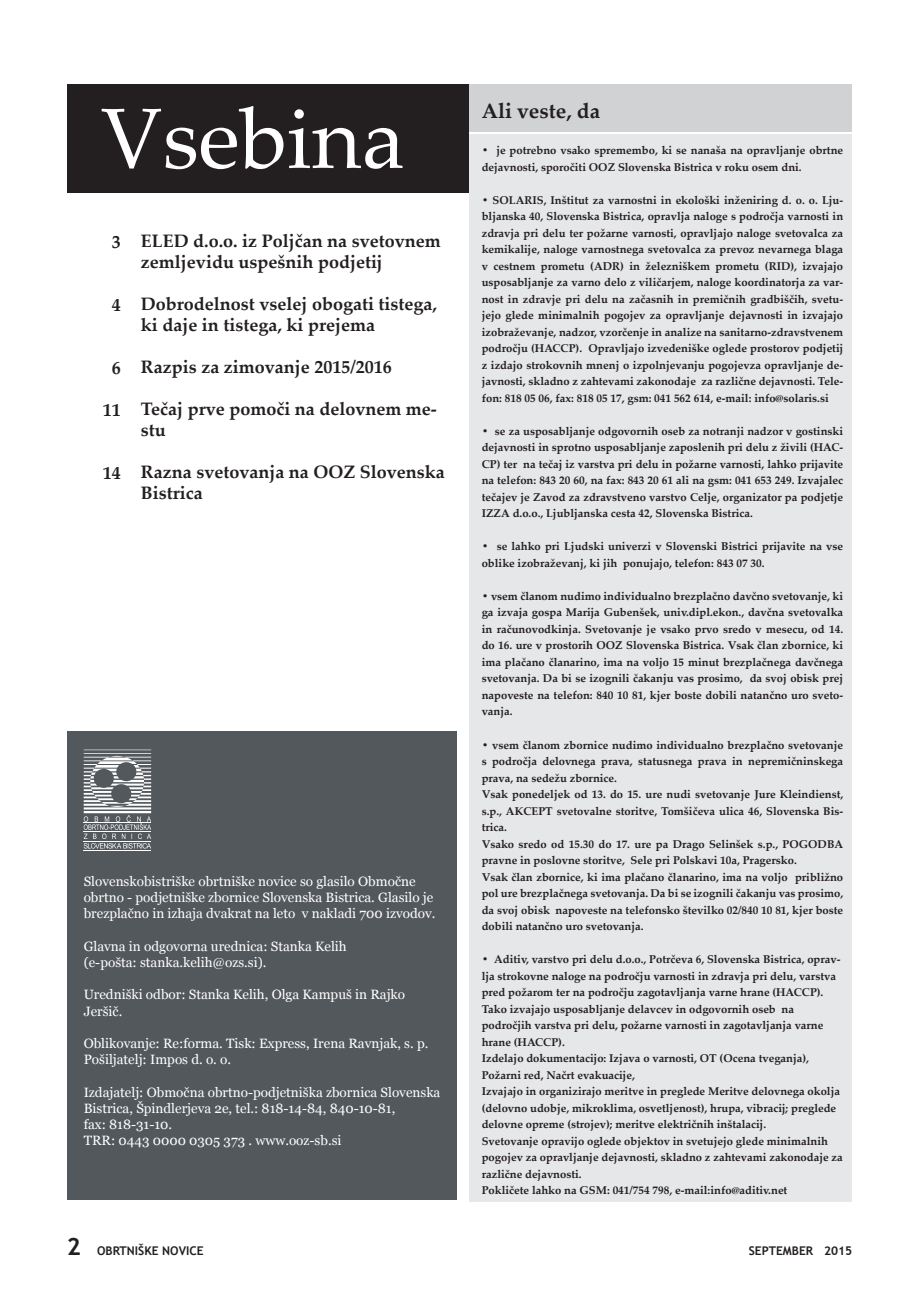
<style>
.page{position:relative;width:919px;height:1289px;background:#fff}
.page>*{position:absolute;margin:0;border:0;box-sizing:border-box;transform-origin:0 0}
.t1{font:85.5px "Palatino Linotype";color:#fff}
.t2{font:700 21px "Palatino Linotype";color:#231f20}
.t3{font:700 18px/21px "Palatino Linotype";color:#231f20}
.t4{font:13.5px/16.2px "Georgia";color:#fff}
.t5{font:700 12px "Trebuchet MS";color:#231f20}
.t6{font:700 11.25px/16.5px "Palatino Linotype";color:#231f20}
.s1{font-size:24px}
</style>
<div class="page">
<div style="left:68px;top:731px;width:388px;height:468px;background:#53585d"></div>
<div style="left:68px;top:85px;width:401px;height:108px;background:#231f20"></div>
<div style="left:469px;top:134px;width:383px;height:1067px;background:#e6e7e9"></div>
<div style="left:469px;top:85px;width:383px;height:47px;background:#d1d2d4"></div>
<hr style="left:84px;top:850px;width:67px;height:1px;background:#fff">
<svg style="left:84px;top:749px;width:67px;height:99px"></svg>
<h1 class="t1" style="left:101px;top:105px;width:305px">Vsebina</h1>
<h3 class="t3" style="left:112px;top:233px;width:10px">3</h3>
<h3 class="t3" style="left:112px;top:296px;width:10px">4</h3>
<h3 class="t3" style="left:112px;top:359px;width:10px">6</h3>
<h3 class="t3" style="left:103px;top:401px;width:19px">11</h3>
<h3 class="t3" style="left:103px;top:464px;width:19px">14</h3>
<h3 class="t3" style="left:141px;top:232px;width:301px">ELED d.o.o. iz Poljčan na svetovnem zemljevidu uspešnih podjetĳ</h3>
<h3 class="t3" style="left:141px;top:295px;width:297px">Dobrodelnost vselej obogati tistega, ki daje in tistega, ki prejema</h3>
<h3 class="t3" style="left:141px;top:358px;width:252px">Razpis za zimovanje 2015/2016</h3>
<h3 class="t3" style="left:141px;top:400px;width:297px">Tečaj prve pomoči na delovnem me&shy;stu</h3>
<h3 class="t3" style="left:141px;top:463px;width:305px">Razna svetovanja na OOZ Slovenska<br>Bistrica</h3>
<p class="t4" style="left:84px;top:873px;width:353px">Slovenskobistriške obrtniške novice so glasilo Območne obrtno - podjetniške zbornice Slovenska Bistrica. Glasilo je brezplačno in izhaja dvakrat na leto v nakladi 700 izvodov.</p>
<p class="t4" style="left:84px;top:937px;width:264px">Glavna in odgovorna urednica: Stanka Kelih (e-pošta: stanka.kelih@ozs.si).</p>
<p class="t4" style="left:84px;top:986px;width:323px">Uredniški odbor: Stanka Kelih, Olga Kampuš in Rajko<br>Jeršič.</p>
<p class="t4" style="left:84px;top:1035px;width:346px">Oblikovanje: Re:forma. Tisk: Express, Irena Ravnjak, s. p.<br>Pošiljatelj: Impos d. o. o.</p>
<p class="t4" style="left:84px;top:1083px;width:358px">Izdajatelj: Območna obrtno-podjetniška zbornica Slovenska Bistrica, Špindlerjeva 2e, tel.: 818-14-84, 840-10-81,<br>fax: 818-31-10.<br>TRR: 0443 0000 0305 373 . www.ooz-sb.si</p>
<h2 class="t2" style="left:481px;top:103px;width:120px">Ali veste, da</h2>
<p class="t6" style="left:481px;top:143px;width:363px">• je potrebno vsako spremembo, ki se nanaša na opravljanje obrtne dejavnosti, sporočiti OOZ Slovenska Bistrica v roku osem dni.</p>
<p class="t6" style="left:481px;top:193px;width:363px;text-align:justify">• SOLARIS, Inštitut za varnostni in ekološki inženiring d. o. o. Lju&shy;bljanska 40, Slovenska Bistrica, opravlja naloge s področja varnosti in zdravja pri delu ter požarne varnosti, opravljajo naloge svetovalca za kemikalĳe, naloge varnostnega svetovalca za prevoz nevarnega blaga v cestnem prometu (ADR) in železniškem prometu (RID), izvajajo usposabljanje za varno delo z viličarjem, naloge koordinatorja za var&shy;nost in zdravje pri delu na začasnih in premičnih gradbiščih, svetu&shy;jejo glede minimalnih pogojev za opravljanje dejavnosti in izvajajo izobraževanje, nadzor, vzorčenje in analize na sanitarno-zdravstvenem področju (HACCP). Opravljajo izvedeniške oglede prostorov podjetĳ z izdajo strokovnih mnenj o izpolnjevanju pogojevza opravljanje de&shy;javnosti, skladno z zahtevami zakonodaje za različne dejavnosti. Tele&shy;fon: 818 05 06, fax: 818 05 17, gsm: 041 562 614, e-mail: info@solaris.si</p>
<p class="t6" style="left:481px;top:424px;width:363px;text-align:justify">• se za usposabljanje odgovornih oseb za notranji nadzor v gostinski dejavnosti in sprotno usposabljanje zaposlenih pri delu z živili (HAC-CP) ter na tečaj iz varstva pri delu in požarne varnosti, lahko prĳavite na telefon: 843 20 60, na fax: 843 20 61 ali na gsm: 041 653 249. Izvajalec tečajev je Zavod za zdravstveno varstvo Celje, organizator pa podjetje IZZA d.o.o., Ljubljanska cesta 42, Slovenska Bistrica.</p>
<p class="t6" style="left:481px;top:539px;width:363px">• se lahko pri Ljudski univerzi v Slovenski Bistrici prĳavite na vse oblike izobraževanj, ki jih ponujajo, telefon: 843 07 30.</p>
<p class="t6" style="left:481px;top:589px;width:363px;text-align:justify">• vsem članom nudimo individualno brezplačno davčno svetovanje, ki ga izvaja gospa Marĳa Gubenšek, univ.dipl.ekon., davčna svetovalka in računovodkinja. Svetovanje je vsako prvo sredo v mesecu, od 14. do 16. ure v prostorih OOZ Slovenska Bistrica. Vsak član zbornice, ki ima plačano članarino, ima na voljo 15 minut brezplačnega davčnega svetovanja. Da bi se izognili čakanju vas prosimo, da svoj obisk prej napoveste na telefon: 840 10 81, kjer boste dobili natančno uro sveto&shy;vanja.</p>
<p class="t6" style="left:481px;top:737px;width:363px">• vsem članom zbornice nudimo individualno brezplačno svetovanje s področja delovnega prava, statusnega prava in nepremičninskega prava, na sedežu zbornice.<br>Vsak ponedeljek od 13. do 15. ure nudi svetovanje Jure Kleindienst, s.p., AKCEPT svetovalne storitve, Tomšičeva ulica 46, Slovenska Bis&shy;trica.<br>Vsako sredo od 15.30 do 17. ure pa Drago Selinšek s.p., POGODBA pravne in poslovne storitve, Sele pri Polskavi 10a, Pragersko.<br>Vsak član zbornice, ki ima plačano članarino, ima na voljo približno pol ure brezplačnega svetovanja. Da bi se izognili čakanju vas prosimo, da svoj obisk napoveste na telefonsko številko 02/840 10 81, kjer boste dobili natančno uro svetovanja.</p>
<p class="t6" style="left:481px;top:952px;width:362px">• Aditiv, varstvo pri delu d.o.o., Potrčeva 6, Slovenska Bistrica, oprav&shy;lja strokovne naloge na področju varnosti in zdravja pri delu, varstva pred požarom ter na področju zagotavljanja varne hrane (HACCP).<br>Tako izvajajo usposabljanje delavcev in odgovornih oseb na področjih varstva pri delu, požarne varnosti in zagotavljanja varne hrane (HACCP).<br>Izdelajo dokumentacĳo: Izjava o varnosti, OT (Ocena tveganja), Požarni red, Načrt evakuacĳe,<br>Izvajajo in organizirajo meritve in preglede Meritve delovnega okolja (delovno udobje, mikroklima, osvetljenost), hrupa, vibracĳ; preglede delovne opreme (strojev); meritve električnih inštalacĳ.<br>Svetovanje opravĳo oglede objektov in svetujejo glede minimalnih pogojev za opravljanje dejavnosti, skladno z zahtevami zakonodaje za različne dejavnosti.<br>Pokličete lahko na GSM: 041/754 798, e-mail:info@aditiv.net</p>
<p class="t5" style="left:67px;top:1243px;width:138px"><span class="s1">2</span> OBRTNIŠKE NOVICE</p>
<p class="t5" style="left:748px;top:1243px;width:105px">SEPTEMBER 2015</p>
</div>
